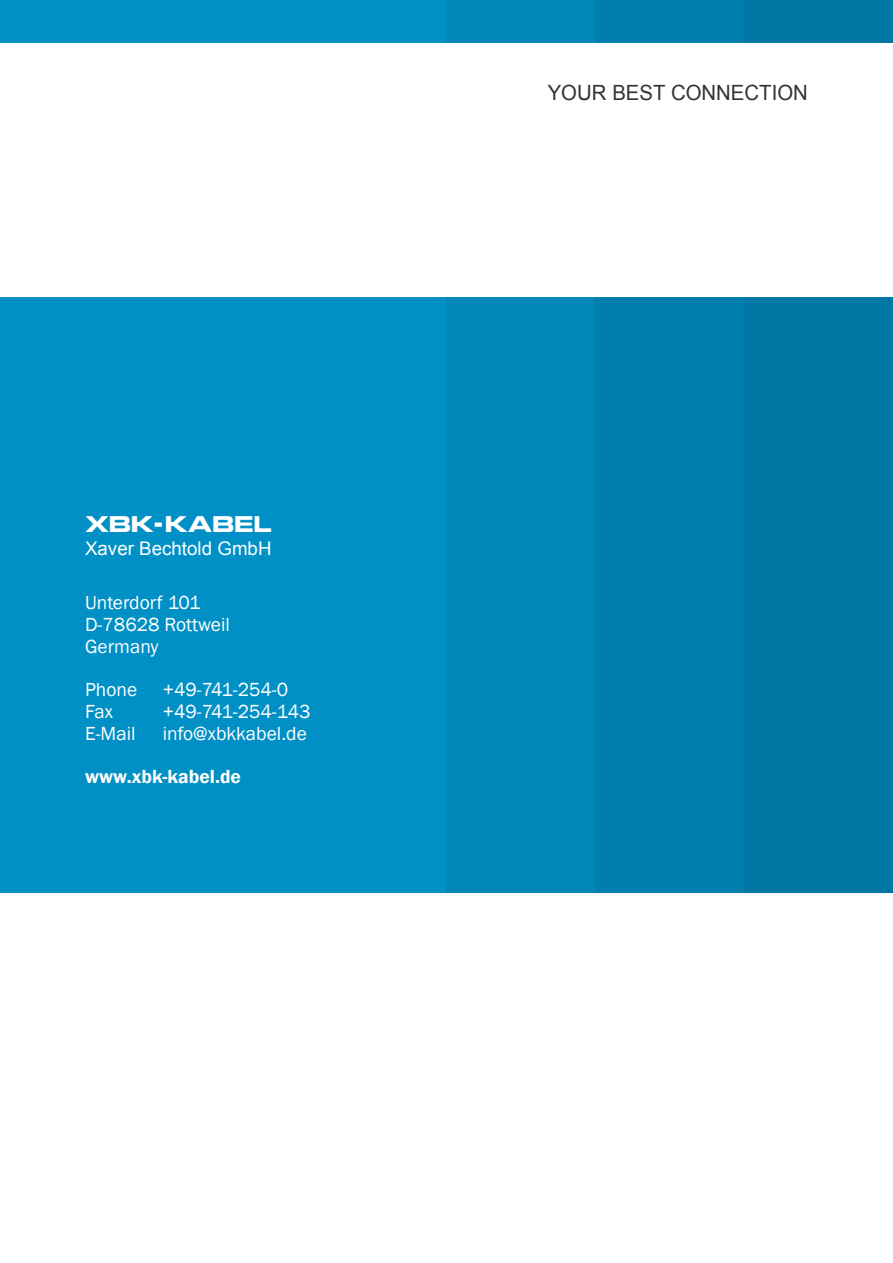
<style>
.page{position:relative;width:893px;height:1263px;background:#fff}
.page>*{position:absolute;margin:0;border:0;box-sizing:border-box;transform-origin:0 0}
.t1{font:21px "Arial";color:#333}
.t2{font:19.5px/21.8px "Franklin Gothic";color:#fff}
.t3{font:600 19.5px "Franklin Gothic";color:#fff}
.t4{font:700 19.5px "Euro Technic Ext";color:#fff}
.t5{font:18.75px "Arial";color:#fff}
</style>
<div class="page">
<div style="left:0;top:298px;width:893px;height:595px;background:#0090c5"></div>
<div style="left:446px;top:298px;width:149px;height:595px;background:#0087ba"></div>
<div style="left:595px;top:298px;width:149px;height:595px;background:#007faf"></div>
<div style="left:744px;top:298px;width:149px;height:595px;background:#0077a4"></div>
<div style="left:0;top:0;width:893px;height:43px;background:#0090c5"></div>
<div style="left:446px;top:0;width:149px;height:43px;background:#0087ba"></div>
<div style="left:595px;top:0;width:149px;height:43px;background:#007faf"></div>
<div style="left:744px;top:0;width:149px;height:43px;background:#0077a4"></div>
<p class="t4" style="left:85px;top:510px;width:188px">XBK-KABEL</p>
<p class="t5" style="left:85px;top:535px;width:188px">Xaver Bechtold GmbH</p>
<p class="t2" style="left:85px;top:592px;width:146px">Unterdorf 101<br>D-78628 Rottweil<br>Germany</p>
<p class="t2" style="left:85px;top:679px;width:54px">Phone</p>
<p class="t2" style="left:163px;top:679px;width:127px">+49-741-254-0</p>
<p class="t2" style="left:85px;top:701px;width:30px">Fax</p>
<p class="t2" style="left:163px;top:701px;width:149px">+49-741-254-143</p>
<p class="t2" style="left:85px;top:722px;width:52px">E-Mail</p>
<p class="t2" style="left:163px;top:722px;width:146px">info@xbkkabel.de</p>
<p class="t3" style="left:85px;top:764px;width:157px">www.xbk-kabel.de</p>
<p class="t1" style="left:548px;top:78px;width:262px">YOUR BEST CONNECTION</p>
</div>
